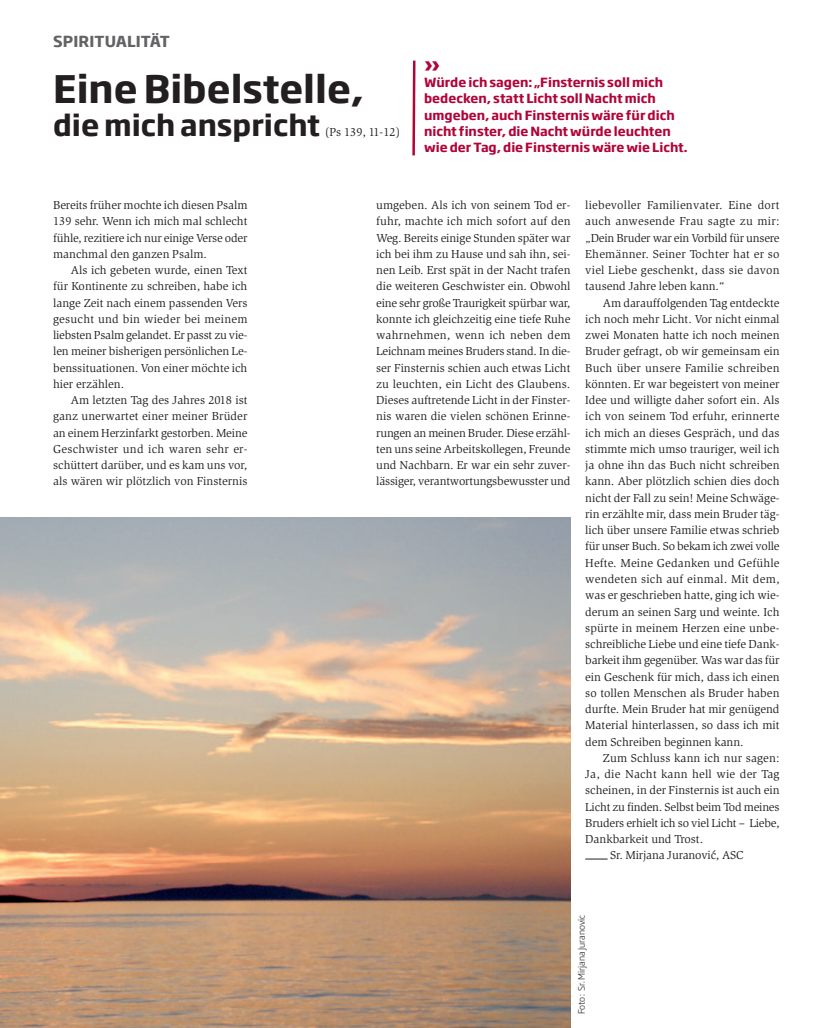
<style>
.page{position:relative;width:815px;height:1028px;background:#fff}
.page>*{position:absolute;margin:0;border:0;box-sizing:border-box;transform-origin:0 0}
.t1{font:700 37.5px "Soho Gothic Std";color:#231f20}
.t2{font:700 28.75px "Soho Gothic Std";color:#231f20}
.t3{font:700 20.88px "Soho Gothic Std";color:#b10439}
.t4{font:700 15px "Soho Gothic Std";letter-spacing:.005em;color:#636366}
.t5{font:300 15px "Soho Gothic Std";color:#231f20}
.t6{font:700 12.5px/16.2px "Soho Gothic Std";color:#b10439}
.t7{font:11.88px/16.2px "Slimbach Std";color:#231f20;text-align:justify}
.t8{font:11.88px "Slimbach Std";letter-spacing:.02em;color:#231f20}
.t9{font:300 8.75px "Soho Gothic Std";color:#231f20}
</style>
<div class="page">
<img style="left:0;top:517px;width:570px;height:511px">
<svg style="left:585px;top:858px;width:23px;height:1px"></svg>
<svg style="left:412px;top:60px;width:4px;height:96px"></svg>
<p class="t4" style="left:53px;top:33px;width:118px">SPIRITUALITÄT</p>
<h1 class="t1" style="left:53px;top:68px;width:312px">Eine Bibelstelle,</h1>
<h2 class="t2" style="left:53px;top:109px;width:268px">die mich anspricht</h2>
<p class="t7" style="left:325px;top:125px;width:77px">(Ps 139, 11-12)</p>
<h3 class="t3" style="left:424px;top:53px;width:18px">»</h3>
<p class="t6" style="left:424px;top:75px;width:265px">Würde ich sagen: „Finsternis soll mich bedecken, statt Licht soll Nacht mich umgeben, auch Finsternis wäre für dich nicht finster, die Nacht würde leuchten wie der Tag, die Finsternis wäre wie Licht.</p>
<p class="t7" style="left:53px;top:198px;width:196px">Bereits früher mochte ich diesen Psalm 139 sehr. Wenn ich mich mal schlecht fühle, rezitiere ich nur einige Verse oder manchmal den ganzen Psalm.</p>
<p class="t7" style="left:53px;top:263px;width:196px;text-indent:18px">Als ich gebeten wurde, einen Text für Kontinente zu schreiben, habe ich lange Zeit nach einem passenden Vers gesucht und bin wieder bei meinem liebsten Psalm gelandet. Er passt zu vie&shy;len meiner bisherigen persönlichen Le&shy;benssituationen. Von einer möchte ich hier erzählen.</p>
<p class="t7" style="left:53px;top:393px;width:196px;text-indent:18px">Am letzten Tag des Jahres 2018 ist ganz unerwartet einer meiner Brüder an einem Herzinfarkt gestorben. Meine Geschwister und ich waren sehr er&shy;schüttert darüber, und es kam uns vor, als wären wir plötzlich von Finsternis</p>
<p class="t7" style="left:376px;top:198px;width:196px">umgeben. Als ich von seinem Tod er&shy;fuhr, machte ich mich sofort auf den Weg. Bereits einige Stunden später war ich bei ihm zu Hause und sah ihn, sei&shy;nen Leib. Erst spät in der Nacht trafen die weiteren Geschwister ein. Obwohl eine sehr große Traurigkeit spürbar war, konnte ich gleichzeitig eine tiefe Ruhe wahrnehmen, wenn ich neben dem Leichnam meines Bruders stand. In die&shy;ser Finsternis schien auch etwas Licht zu leuchten, ein Licht des Glaubens.<br>Dieses auftretende Licht in der Finster&shy;nis waren die vielen schönen Erinne&shy;rungen an meinen Bruder. Diese erzähl&shy;ten uns seine Arbeitskollegen, Freunde und Nachbarn. Er war ein sehr zuver&shy;lässiger, verantwortungsbewusster und</p>
<p class="t7" style="left:585px;top:198px;width:196px">liebevoller Familienvater. Eine dort auch anwesende Frau sagte zu mir: „Dein Bruder war ein Vorbild für unsere Ehemänner. Seiner Tochter hat er so viel Liebe geschenkt, dass sie davon tausend Jahre leben kann.“</p>
<p class="t7" style="left:585px;top:295px;width:196px;text-indent:18px">Am darauffolgenden Tag entdeckte ich noch mehr Licht. Vor nicht einmal zwei Monaten hatte ich noch meinen Bruder gefragt, ob wir gemeinsam ein Buch über unsere Familie schreiben könnten. Er war begeistert von meiner Idee und willigte daher sofort ein. Als ich von seinem Tod erfuhr, erinnerte ich mich an dieses Gespräch, und das stimmte mich umso trauriger, weil ich ja ohne ihn das Buch nicht schreiben kann. Aber plötzlich schien dies doch nicht der Fall zu sein! Meine Schwäge&shy;rin erzählte mir, dass mein Bruder täg&shy;lich über unsere Familie etwas schrieb für unser Buch. So bekam ich zwei volle Hefte. Meine Gedanken und Gefühle wendeten sich auf einmal. Mit dem, was er geschrieben hatte, ging ich wie&shy;derum an seinen Sarg und weinte. Ich spürte in meinem Herzen eine unbe&shy;schreibliche Liebe und eine tiefe Dank&shy;barkeit ihm gegenüber. Was war das für ein Geschenk für mich, dass ich einen so tollen Menschen als Bruder haben durfte. Mein Bruder hat mir genügend Material hinterlassen, so dass ich mit dem Schreiben beginnen kann.</p>
<p class="t7" style="left:603px;top:750px;width:178px">Zum Schluss kann ich nur sagen:</p>
<p class="t8" style="left:585px;top:769px;width:196px">Ja, die Nacht kann hell wie der Tag</p>
<p class="t7" style="left:585px;top:783px;width:196px">scheinen, in der Finsternis ist auch ein</p>
<p class="t7" style="left:585px;top:799px;width:196px">Licht zu finden. Selbst beim Tod meines</p>
<p class="t7" style="left:585px;top:815px;width:196px">Bruders erhielt ich so viel Licht – Liebe,</p>
<p class="t7" style="left:585px;top:832px;width:119px">Dankbarkeit und Trost.</p>
<p class="t7" style="left:610px;top:848px;width:135px">Sr. Mirjana Juranovic, ASC</p>
<p class="t5" style="left:710px;top:848px;width:8px">´</p>
<p class="t9" style="left:577px;top:1014px;width:101px;rotate:-90deg">Foto : Sr. Mirjana Juranovic</p>
</div>
